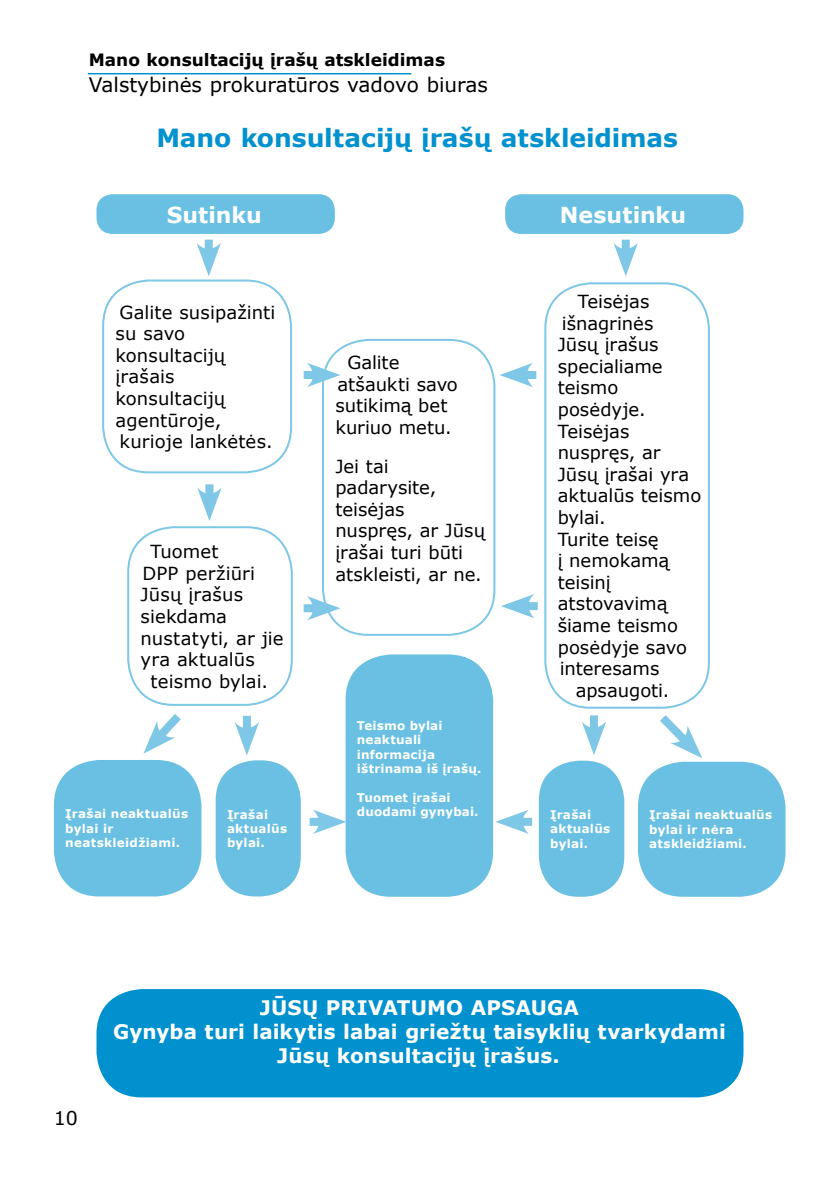
<style>
.page{position:relative;width:840px;height:1191px;background:#fff}
.page>*{position:absolute;margin:0;border:0;box-sizing:border-box;transform-origin:0 0}
.t1{font:700 25px "Verdana";letter-spacing:-.005em;color:#0091ce}
.t2{font:700 22px "Verdana";color:#fff}
.t3{font:700 20px/24px "Verdana";letter-spacing:.005em;color:#fff;text-align:center}
.t4{font:20px "Verdana";color:#000}
.t5{font:19px "Verdana";color:#000}
.t6{font:18px/21.6px "Verdana";color:#000}
.t7{font:700 17px "Verdana";color:#000}
.t8{font:700 12px/14.4px "Verdana";letter-spacing:.02em;color:#fff}
</style>
<div class="page">
<hr style="left:88px;top:73px;width:323px;height:1px;background:#0091ce">
<div style="left:96px;top:194px;width:238px;height:40px;background:#69c0e3;border-radius:16px"></div>
<div style="left:505px;top:194px;width:238px;height:40px;background:#69c0e3;border-radius:16px"></div>
<div style="left:102px;top:279px;width:190px;height:194px;border:2px solid #7ec7e6;border-radius:45px"></div>
<div style="left:127px;top:526px;width:165px;height:180px;border:2px solid #7ec7e6;border-radius:45px"></div>
<div style="left:54px;top:760px;width:147px;height:136px;background:#69c0e3;border-radius:45px"></div>
<div style="left:215px;top:760px;width:85px;height:136px;background:#69c0e3;border-radius:40px"></div>
<div style="left:322px;top:339px;width:173px;height:297px;border:2px solid #7ec7e6;border-radius:45px"></div>
<div style="left:345px;top:654px;width:148px;height:242px;background:#69c0e3;border-radius:45px"></div>
<div style="left:544px;top:282px;width:165px;height:426px;border:2px solid #7ec7e6;border-radius:45px"></div>
<div style="left:637px;top:761px;width:148px;height:135px;background:#69c0e3;border-radius:45px"></div>
<div style="left:538px;top:760px;width:86px;height:136px;background:#69c0e3;border-radius:40px"></div>
<div style="left:96px;top:989px;width:647px;height:108px;background:#0091ce;border-radius:45px"></div>
<div style="left:205px;top:240px;width:8px;height:17px;background:#7ec7e6"></div>
<svg style="left:196px;top:243px;width:25px;height:33px"></svg>
<div style="left:205px;top:484px;width:8px;height:17px;background:#7ec7e6"></div>
<svg style="left:197px;top:487px;width:24px;height:34px"></svg>
<div style="left:243px;top:716px;width:8px;height:20px;background:#7ec7e6"></div>
<svg style="left:234px;top:722px;width:25px;height:33px"></svg>
<svg style="left:143px;top:705px;width:46px;height:48px"></svg>
<div style="left:621px;top:240px;width:8px;height:17px;background:#7ec7e6"></div>
<svg style="left:613px;top:243px;width:24px;height:33px"></svg>
<div style="left:309px;top:818px;width:17px;height:8px;background:#7ec7e6"></div>
<svg style="left:312px;top:809px;width:34px;height:25px"></svg>
<div style="left:589px;top:715px;width:8px;height:20px;background:#7ec7e6"></div>
<svg style="left:582px;top:721px;width:24px;height:34px"></svg>
<svg style="left:651px;top:706px;width:51px;height:52px"></svg>
<div style="left:515px;top:818px;width:17px;height:8px;background:#7ec7e6"></div>
<svg style="left:495px;top:810px;width:33px;height:24px"></svg>
<div style="left:303px;top:604px;width:17px;height:8px;background:#7ec7e6"></div>
<svg style="left:306px;top:596px;width:34px;height:24px"></svg>
<div style="left:303px;top:371px;width:17px;height:8px;background:#7ec7e6"></div>
<svg style="left:307px;top:363px;width:33px;height:24px"></svg>
<div style="left:520px;top:602px;width:17px;height:8px;background:#7ec7e6"></div>
<svg style="left:501px;top:594px;width:33px;height:24px"></svg>
<div style="left:519px;top:371px;width:17px;height:8px;background:#7ec7e6"></div>
<svg style="left:500px;top:363px;width:33px;height:24px"></svg>
<p class="t7" style="left:89px;top:48px;width:357px">Mano konsultacijų įrašų atskleidimas</p>
<p class="t4" style="left:89px;top:71px;width:400px">Valstybinės prokuratūros vadovo biuras</p>
<h1 class="t1" style="left:156px;top:120px;width:523px">Mano konsultacijų įrašų atskleidimas</h1>
<p class="t2" style="left:167px;top:199px;width:97px">Sutinku</p>
<p class="t2" style="left:559px;top:199px;width:128px">Nesutinku</p>
<p class="t6" style="left:115px;top:301px;width:161px">Galite susipažinti su savo konsultacijų įrašais konsultacijų agentūroje, kurioje lankėtės.</p>
<p class="t6" style="left:150px;top:540px;width:70px">Tuomet</p>
<p class="t6" style="left:142px;top:562px;width:114px">DPP peržiūri</p>
<p class="t6" style="left:140px;top:584px;width:104px">Jūsų įrašus</p>
<p class="t6" style="left:140px;top:605px;width:88px">siekdama</p>
<p class="t6" style="left:140px;top:627px;width:144px">nustatyti, ar jie</p>
<p class="t6" style="left:140px;top:648px;width:116px">yra aktualūs</p>
<p class="t6" style="left:150px;top:670px;width:119px">teismo bylai.</p>
<p class="t8" style="left:65px;top:806px;width:124px">Įrašai neaktualūs bylai ir neatskleidžiami.</p>
<p class="t8" style="left:227px;top:806px;width:62px">Įrašai aktualūs bylai.</p>
<p class="t6" style="left:335px;top:352px;width:124px;text-indent:12px">Galite atšaukti savo sutikimą bet kuriuo metu.</p>
<p class="t6" style="left:335px;top:455px;width:151px">Jei tai padarysite, teisėjas nuspręs, ar Jūsų įrašai turi būti atskleisti, ar ne.</p>
<p class="t8" style="left:357px;top:718px;width:126px">Teismo bylai neaktuali informacija ištrinama iš įrašų.</p>
<p class="t8" style="left:357px;top:790px;width:123px">Tuomet įrašai duodami gynybai.</p>
<p class="t6" style="left:577px;top:290px;width:73px">Teisėjas</p>
<p class="t6" style="left:561px;top:312px;width:93px">išnagrinės</p>
<p class="t6" style="left:557px;top:334px;width:102px">Jūsų įrašus</p>
<p class="t6" style="left:557px;top:355px;width:106px">specialiame</p>
<p class="t6" style="left:557px;top:377px;width:62px">teismo</p>
<p class="t6" style="left:557px;top:398px;width:89px">posėdyje.</p>
<p class="t6" style="left:557px;top:420px;width:73px">Teisėjas</p>
<p class="t6" style="left:557px;top:442px;width:104px">nuspręs, ar</p>
<p class="t6" style="left:557px;top:463px;width:133px">Jūsų įrašai yra</p>
<p class="t6" style="left:557px;top:485px;width:145px">aktualūs teismo</p>
<p class="t6" style="left:557px;top:506px;width:49px">bylai.</p>
<p class="t6" style="left:557px;top:528px;width:102px">Turite teisę</p>
<p class="t6" style="left:557px;top:550px;width:113px">į nemokamą</p>
<p class="t6" style="left:557px;top:571px;width:55px">teisinį</p>
<p class="t6" style="left:557px;top:593px;width:111px">atstovavimą</p>
<p class="t6" style="left:557px;top:614px;width:122px">šiame teismo</p>
<p class="t6" style="left:557px;top:636px;width:131px">posėdyje savo</p>
<p class="t6" style="left:559px;top:658px;width:101px">interesams</p>
<p class="t6" style="left:575px;top:679px;width:95px">apsaugoti.</p>
<p class="t8" style="left:550px;top:807px;width:62px">Įrašai aktualūs bylai.</p>
<p class="t8" style="left:649px;top:807px;width:124px">Įrašai neaktualūs bylai ir nėra atskleidžiami.</p>
<p class="t5" style="left:54px;top:1104px;width:25px">10</p>
<p class="t3" style="left:113px;top:995px;width:614px">JŪSŲ PRIVATUMO APSAUGA<br>Gynyba turi laikytis labai griežtų taisyklių tvarkydami<br>Jūsų konsultacijų įrašus.</p>
</div>
